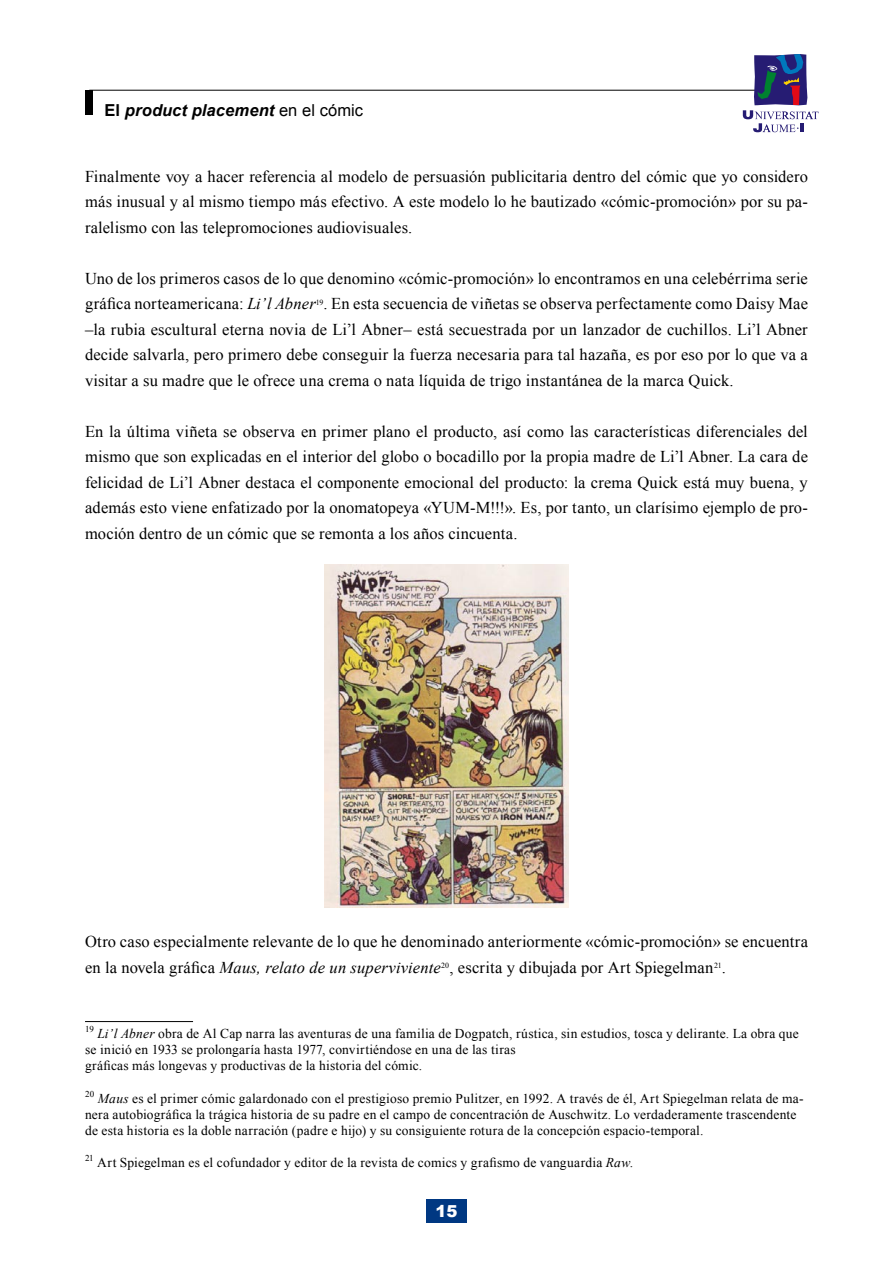
<style>
.page{position:relative;width:893px;height:1263px;background:#fff}
.page>*{position:absolute;margin:0;border:0;box-sizing:border-box;transform-origin:0 0}
.t1{font:16.5px/25.5px "Times New Roman";letter-spacing:.005em;color:#000;text-align:justify}
.t2{font:italic 700 16.5px "Arial";letter-spacing:.01em;color:#000}
.t3{font:900 16.5px "Arial";color:#fff}
.t4{font:13.5px/16.2px "Times New Roman";letter-spacing:.015em;color:#000}
.s1{font-style:normal}
.s2{font-weight:400;font-style:normal}
.s3{font-style:italic}
</style>
<div class="page">
<hr style="left:89px;top:90px;width:668px;height:1px;background:#000">
<svg style="left:743px;top:54px;width:76px;height:78px"></svg>
<div style="left:85px;top:90px;width:7px;height:25px;background:#000"></div>
<div style="left:427px;top:1199px;width:40px;height:24px;background:#003882"></div>
<hr style="left:85px;top:1021px;width:108px;height:1px;background:#000">
<img style="left:325px;top:564px;width:243px;height:343px">
<p class="t2" style="left:104px;top:101px;width:260px"><span class="s1">El</span> product placement <span class="s2">en el cómic</span></p>
<p class="t1" style="left:85px;top:163px;width:724px">Finalmente voy a hacer referencia al modelo de persuasión publicitaria dentro del cómic que yo considero más inusual y al mismo tiempo más efectivo. A este modelo lo he bautizado «cómic-promoción» por su pa&shy;ralelismo con las telepromociones audiovisuales.</p>
<p class="t1" style="left:85px;top:265px;width:724px">Uno de los primeros casos de lo que denomino «cómic-promoción» lo encontramos en una celebérrima serie gráfica norteamericana: <span class="s3">Li’l Abner</span><sup>1</sup> <sup>9</sup>. En esta secuencia de viñetas se observa perfectamente como Daisy Mae –la rubia escultural eterna novia de Li’l Abner– está secuestrada por un lanzador de cuchillos. Li’l Abner decide salvarla, pero primero debe conseguir la fuerza necesaria para tal hazaña, es por eso por lo que va a visitar a su madre que le ofrece una crema o nata líquida de trigo instantánea de la marca Quick.</p>
<p class="t1" style="left:85px;top:418px;width:724px">En la última viñeta se observa en primer plano el producto, así como las características diferenciales del mismo que son explicadas en el interior del globo o bocadillo por la propia madre de Li’l Abner. La cara de felicidad de Li’l Abner destaca el componente emocional del producto: la crema Quick está muy buena, y además esto viene enfatizado por la onomatopeya «YUM-M!!!». Es, por tanto, un clarísimo ejemplo de pro&shy;moción dentro de un cómic que se remonta a los años cincuenta.</p>
<p class="t1" style="left:85px;top:928px;width:724px">Otro caso especialmente relevante de lo que he denominado anteriormente «cómic-promoción» se encuentra en la novela gráfica <span class="s3">Maus, relato de un superviviente</span><sup>20</sup>, escrita y dibujada por Art Spiegelman<sup>21</sup> .</p>
<p class="t4" style="left:85px;top:1025px;width:715px"><sup>1</sup> <sup>9</sup> <span class="s3">Li’l Abner</span> obra de Al Cap narra las aventuras de una familia de Dogpatch, rústica, sin estudios, tosca y delirante. La obra que se inició en 1933 se prolongaría hasta 1977, convirtiéndose en una de las tiras<br>gráficas más longevas y productivas de la historia del cómic.</p>
<p class="t4" style="left:85px;top:1090px;width:720px"><sup>20</sup> <span class="s3">Maus</span> es el primer cómic galardonado con el prestigioso premio Pulitzer, en 1 992. A través de él, Art Spiegelman relata de ma&shy;nera autobiográfica la trágica historia de su padre en el campo de concentración de Auschwitz. Lo verdaderamente trascendente de esta historia es la doble narración (padre e hijo) y su consiguiente rotura de la concepción espacio-temporal.</p>
<p class="t4" style="left:85px;top:1154px;width:550px"><sup>21</sup> Art Spiegelman es el cofundador y editor de la revista de comics y grafismo de vanguardia <span class="s3">Raw</span>.</p>
<p class="t3" style="left:436px;top:1202px;width:22px">15</p>
</div>
